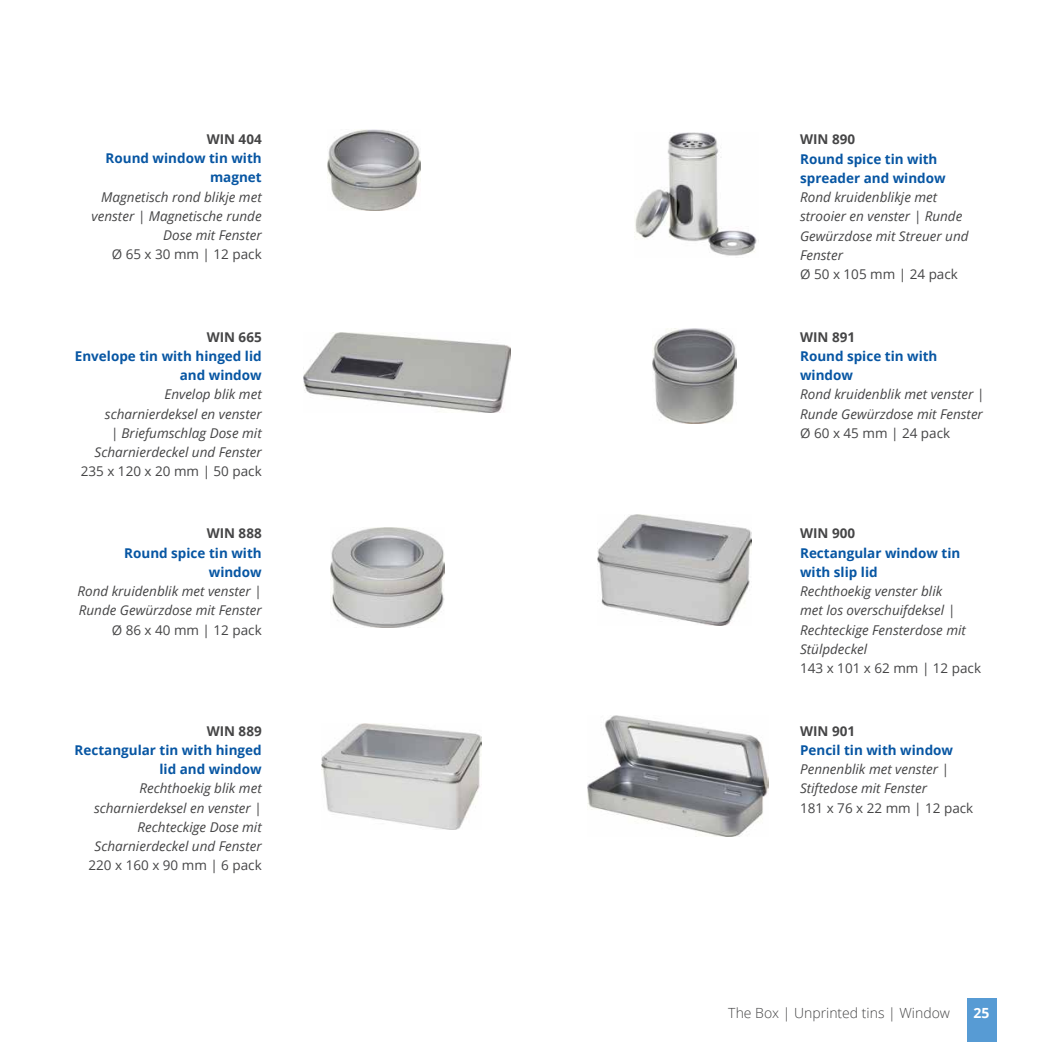
<style>
.page{position:relative;width:1042px;height:1042px;background:#fff}
.page>*{position:absolute;margin:0;border:0;box-sizing:border-box;transform-origin:0 0}
.t1{font:300 14px "Open Sans";color:#454546}
.t2{font:700 14px "Open Sans";color:#fff}
.t3{font:italic 13.47px/19.2px "Open Sans";color:#454546}
.t4{font:700 13.47px/19.2px "Open Sans";color:#0756a3;text-align:right}
.t5{font:13.47px "Open Sans";color:#454546}
.t6{font:700 13.47px "Open Sans";color:#454546}
</style>
<div class="page">
<div style="left:966px;top:999px;width:30px;height:43px;background:#579bd4"></div>
<hr style="left:0;top:695px;width:1px;height:347px;background:#000">
<img style="left:328px;top:129px;width:92px;height:81px">
<img style="left:304px;top:332px;width:207px;height:80px">
<img style="left:330px;top:527px;width:114px;height:100px">
<img style="left:321px;top:724px;width:160px;height:105px">
<img style="left:635px;top:132px;width:122px;height:124px">
<img style="left:652px;top:328px;width:85px;height:95px">
<img style="left:588px;top:715px;width:180px;height:121px">
<img style="left:597px;top:514px;width:154px;height:111px">
<p class="t6" style="left:207px;top:129px;width:57px">WIN 404</p>
<p class="t4" style="left:106px;top:148px;width:158px">Round window tin with magnet</p>
<p class="t3" style="left:92px;top:187px;width:172px;text-align:right">Magnetisch rond blikje met venster | Magnetische runde<br>Dose mit Fenster</p>
<p class="t5" style="left:112px;top:245px;width:152px">Ø 65 x 30 mm | 12 pack</p>
<p class="t6" style="left:207px;top:327px;width:57px">WIN 665</p>
<p class="t4" style="left:75px;top:346px;width:188px">Envelope tin with hinged lid and window</p>
<p class="t3" style="left:95px;top:384px;width:169px;text-align:right">Envelop blik met scharnierdeksel en venster | Briefumschlag Dose mit<br>Scharnierdeckel und Fenster</p>
<p class="t5" style="left:81px;top:462px;width:182px">235 x 120 x 20 mm | 50 pack</p>
<p class="t6" style="left:207px;top:524px;width:57px">WIN 888</p>
<p class="t4" style="left:124px;top:543px;width:139px">Round spice tin with window</p>
<p class="t3" style="left:77px;top:581px;width:186px">Rond kruidenblik met venster |<br>Runde Gewürzdose mit Fenster</p>
<p class="t5" style="left:112px;top:620px;width:152px">Ø 86 x 40 mm | 12 pack</p>
<p class="t6" style="left:207px;top:721px;width:57px">WIN 889</p>
<p class="t4" style="left:75px;top:740px;width:189px">Rectangular tin with hinged lid and window</p>
<p class="t3" style="left:94px;top:778px;width:169px;text-align:right">Rechthoekig blik met scharnierdeksel en venster |<br>Rechteckige Dose mit<br>Scharnierdeckel und Fenster</p>
<p class="t5" style="left:88px;top:856px;width:175px">220 x 160 x 90 mm | 6 pack</p>
<p class="t6" style="left:800px;top:130px;width:57px">WIN 890</p>
<p class="t4" style="left:800px;top:149px;width:147px;text-align:left">Round spice tin with spreader and window</p>
<p class="t3" style="left:800px;top:187px;width:170px">Rond kruidenblikje met strooier en venster | Runde<br>Gewürzdose mit Streuer und<br>Fenster</p>
<p class="t5" style="left:800px;top:265px;width:159px">Ø 50 x 105 mm | 24 pack</p>
<p class="t6" style="left:800px;top:327px;width:57px">WIN 891</p>
<p class="t4" style="left:800px;top:346px;width:139px;text-align:left">Round spice tin with window</p>
<p class="t3" style="left:800px;top:384px;width:186px">Rond kruidenblik met venster |<br>Runde Gewürzdose mit Fenster</p>
<p class="t5" style="left:800px;top:424px;width:152px">Ø 60 x 45 mm | 24 pack</p>
<p class="t6" style="left:800px;top:524px;width:57px">WIN 900</p>
<p class="t4" style="left:800px;top:543px;width:162px;text-align:left">Rectangular window tin with slip lid</p>
<p class="t3" style="left:800px;top:581px;width:167px">Rechthoekig venster blik met los overschuifdeksel |<br>Rechteckige Fensterdose mit<br>Stülpdeckel</p>
<p class="t5" style="left:800px;top:659px;width:182px">143 x 101 x 62 mm | 12 pack</p>
<p class="t6" style="left:800px;top:721px;width:57px">WIN 901</p>
<p class="t4" style="left:800px;top:740px;width:154px">Pencil tin with window</p>
<p class="t3" style="left:800px;top:759px;width:150px">Pennenblik met venster |<br>Stiftedose mit Fenster</p>
<p class="t5" style="left:800px;top:798px;width:175px">181 x 76 x 22 mm | 12 pack</p>
<p class="t1" style="left:728px;top:1003px;width:223px">The Box | Unprinted tins | Window</p>
<p class="t2" style="left:973px;top:1003px;width:17px">25</p>
</div>
